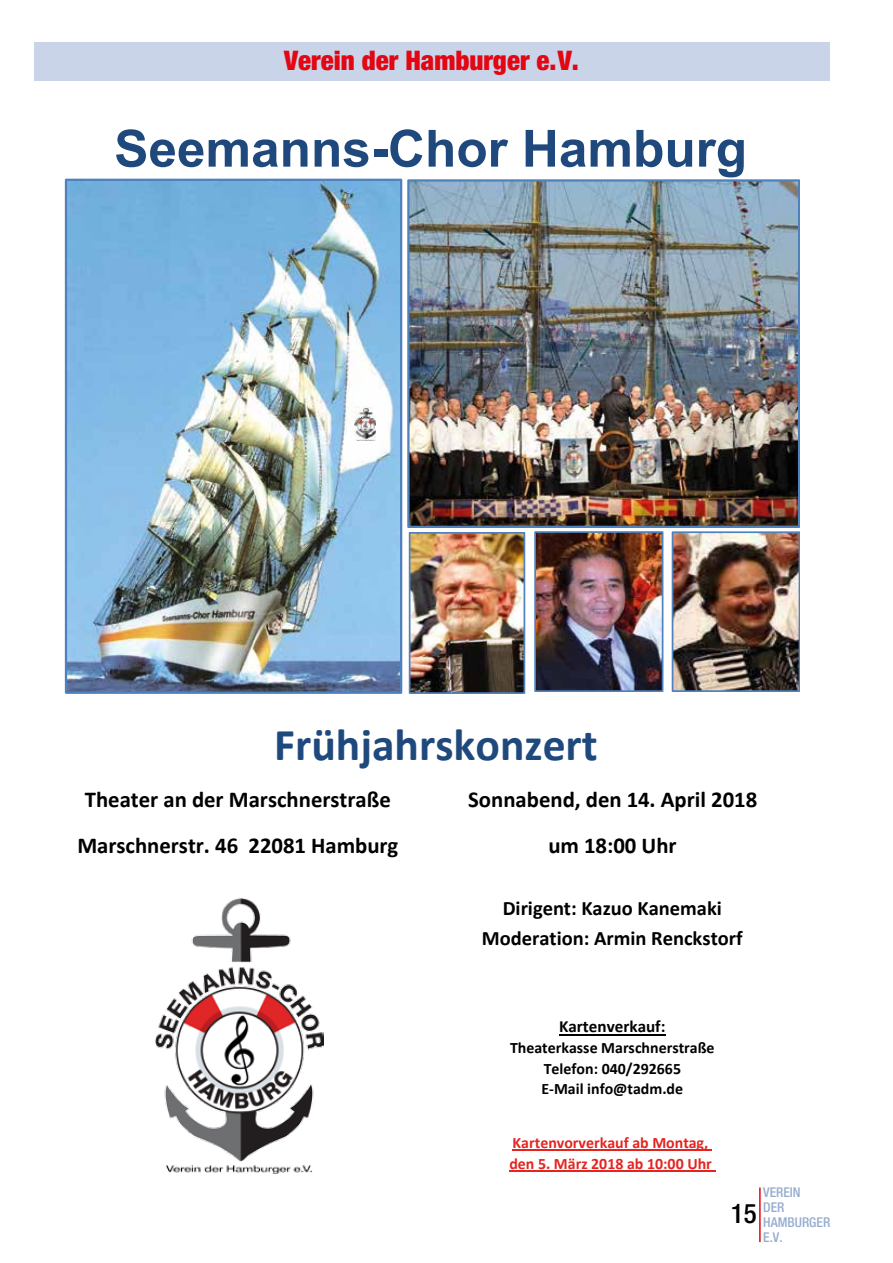
<style>
.page{position:relative;width:893px;height:1263px;background:#fff}
.page>*{position:absolute;margin:0;border:0;box-sizing:border-box;transform-origin:0 0}
.t1{font:700 51.3px "Arial";color:#1f497d}
.t2{font:700 45.6px "Calibri";color:#1f497d}
.t3{font:900 condensed 27px "Helvetica Neue";color:#e30613}
.t4{font:500 condensed 27px "Helvetica Neue";color:#000}
.t5{font:700 22.8px "Calibri";color:#000}
.t6{font:700 20.55px/29.7px "Calibri";color:#000;text-align:center}
.t7{font:700 17.1px "Calibri";color:#000}
.t8{font:700 15.9px/20.7px "Calibri";color:#000;text-align:center}
.t9{font:700 15.9px/20.7px "Calibri";color:#e52420}
.t10{font:500 condensed 13.5px/15px "Helvetica Neue";color:#96add0}
</style>
<div class="page">
<div style="left:34px;top:43px;width:795px;height:38px;background:#cad4e8"></div>
<hr style="left:759px;top:1187px;width:2px;height:55px;background:#e30613">
<hr style="left:559px;top:1034px;width:107px;height:1px;background:#000">
<hr style="left:513px;top:1150px;width:199px;height:1px;background:#e52420">
<hr style="left:509px;top:1171px;width:206px;height:1px;background:#e52420">
<img style="left:68px;top:182px;width:331px;height:509px">
<div style="left:65px;top:179px;width:337px;height:515px;border:2px solid #4f81bd"></div>
<img style="left:675px;top:534px;width:122px;height:155px">
<div style="left:672px;top:531px;width:128px;height:161px;border:2px solid #4f81bd"></div>
<img style="left:537px;top:534px;width:123px;height:155px">
<div style="left:534px;top:531px;width:129px;height:161px;border:2px solid #4f81bd"></div>
<img style="left:412px;top:535px;width:110px;height:156px">
<div style="left:409px;top:532px;width:116px;height:162px;border:2px solid #4f81bd"></div>
<img style="left:410px;top:182px;width:387px;height:343px">
<div style="left:407px;top:179px;width:393px;height:349px;border:2px solid #4f81bd"></div>
<img style="left:355px;top:406px;width:21px;height:34px">
<img style="left:155px;top:898px;width:168px;height:276px">
<p class="t3" style="left:284px;top:44px;width:296px">Verein der Hamburger e.V.</p>
<h1 class="t1" style="left:114px;top:114px;width:634px">Seemanns-Chor Hamburg</h1>
<h2 class="t2" style="left:274px;top:716px;width:325px">Frühjahrskonzert</h2>
<p class="t5" style="left:85px;top:784px;width:308px">Theater an der Marschnerstraße</p>
<p class="t5" style="left:468px;top:784px;width:291px">Sonnabend, den 14. April 2018</p>
<p class="t5" style="left:77px;top:830px;width:322px">Marschnerstr. 46 22081 Hamburg</p>
<p class="t5" style="left:548px;top:830px;width:130px">um 18:00 Uhr</p>
<p class="t6" style="left:482px;top:894px;width:262px">Dirigent: Kazuo Kanemaki<br>Moderation: Armin Renckstorf</p>
<p class="t7" style="left:559px;top:1015px;width:108px">Kartenverkauf:</p>
<p class="t8" style="left:510px;top:1037px;width:206px">Theaterkasse Marschnerstraße<br>Telefon: 040/292665<br>E-Mail info@tadm.de</p>
<p class="t9" style="left:509px;top:1132px;width:204px">Kartenvorverkauf ab Montag, den 5. März 2018 ab 10:00 Uhr</p>
<p class="t10" style="left:763px;top:1184px;width:69px">VEREIN<br>DER<br>HAMBURGER<br>E.V.</p>
<p class="t4" style="left:731px;top:1198px;width:27px">15</p>
</div>
